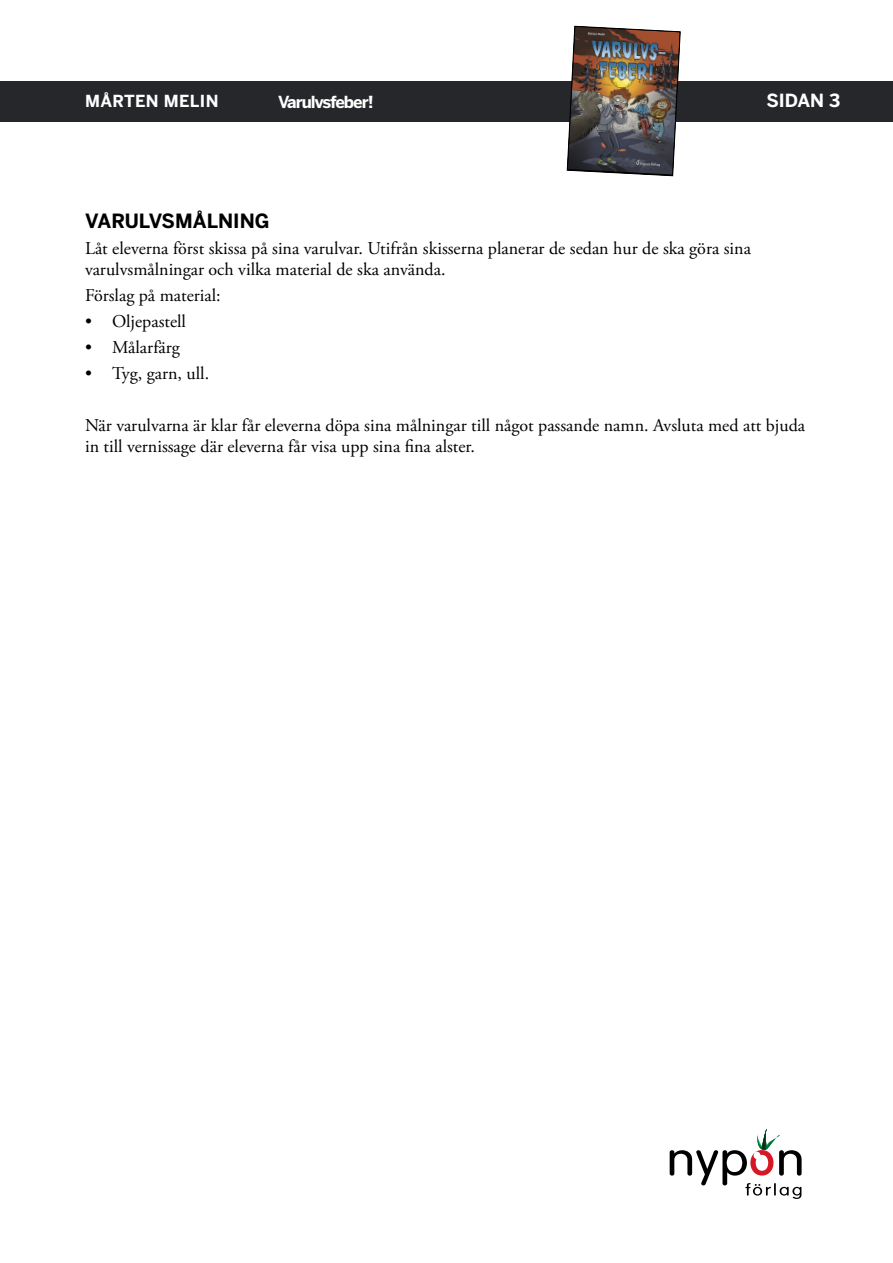
<style>
.page{position:relative;width:893px;height:1263px;background:#fff}
.page>*{position:absolute;margin:0;border:0;box-sizing:border-box;transform-origin:0 0}
.t1{font:700 19.5px "Benton Sans";color:#000}
.t2{font:18px/21.6px "Adobe Garamond Pro";color:#000}
.t3{font:700 18px "Benton Sans";color:#fff}
.t4{font:700 16.5px "Benton Sans";letter-spacing:-.06em;color:#fff}
.t5{font:700 16.5px "Benton Sans";letter-spacing:.02em;color:#fff}
</style>
<div class="page">
<div style="left:0;top:81px;width:893px;height:40px;background:#26272b"></div>
<svg style="left:670px;top:1128px;width:132px;height:71px"></svg>
<img style="left:567px;top:26px;width:114px;height:150px">
<p class="t5" style="left:85px;top:91px;width:135px">MÅRTEN MELIN</p>
<p class="t4" style="left:278px;top:92px;width:97px">Varulvsfeber!</p>
<p class="t3" style="left:766px;top:90px;width:75px">SIDAN 3</p>
<p class="t1" style="left:85px;top:210px;width:186px">VARULVSMÅLNING</p>
<p class="t2" style="left:85px;top:238px;width:667px">Låt eleverna först skissa på sina varulvar. Utifrån skisserna planerar de sedan hur de ska göra sina varulvsmålningar och vilka material de ska använda.</p>
<p class="t2" style="left:85px;top:285px;width:137px">Förslag på material:</p>
<p class="t2" style="left:85px;top:311px;width:102px">• Oljepastell</p>
<p class="t2" style="left:85px;top:337px;width:96px">• Målarfärg</p>
<p class="t2" style="left:85px;top:363px;width:126px">• Tyg, garn, ull.</p>
<p class="t2" style="left:85px;top:415px;width:722px">När varulvarna är klar får eleverna döpa sina målningar till något passande namn. Avsluta med att bjuda in till vernissage där eleverna får visa upp sina fina alster.</p>
</div>
